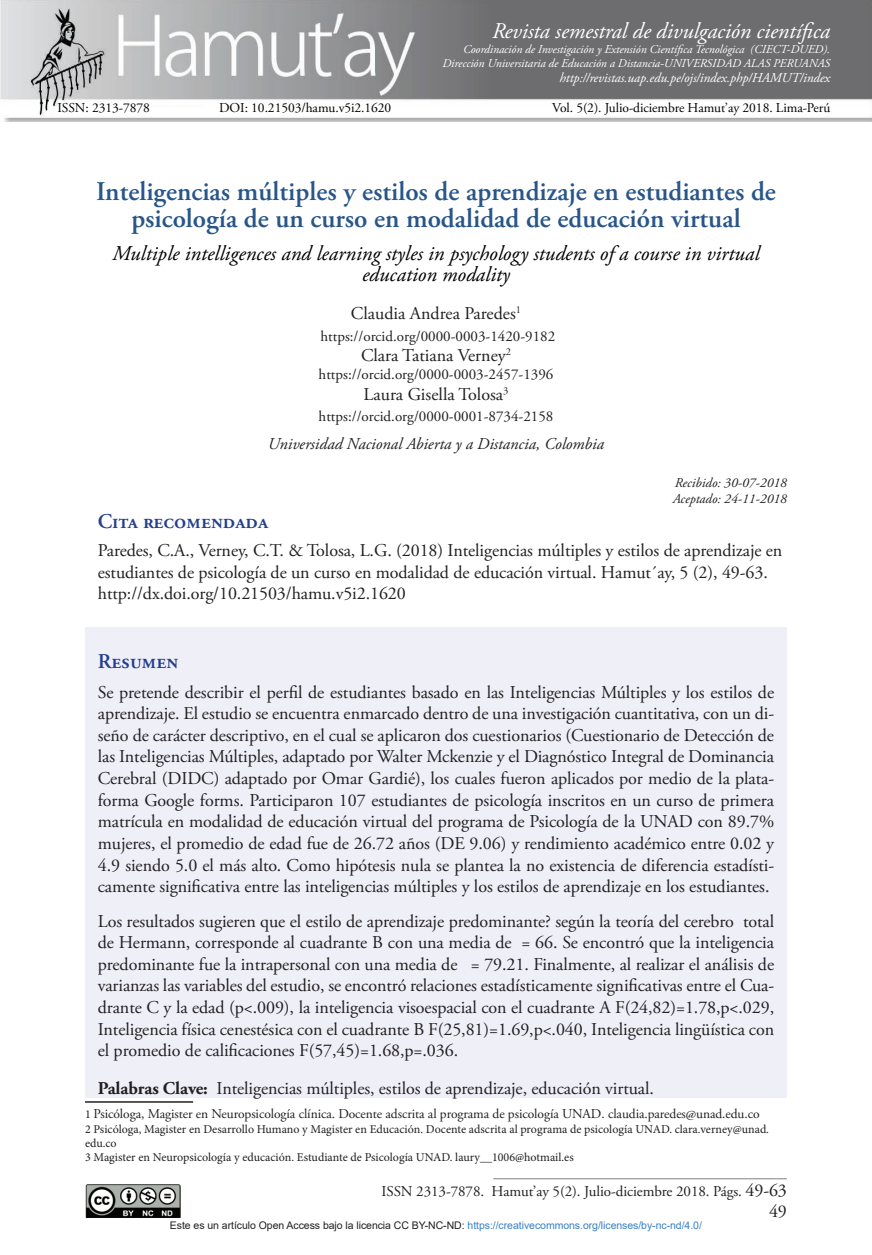
<style>
.page{position:relative;width:872px;height:1255px;background:#fff}
.page>*{position:absolute;margin:0;border:0;box-sizing:border-box;transform-origin:0 0}
.t1{font:600 27px/27px "Adobe Garamond Pro";color:#28558a;text-align:center}
.t2{font:italic 22.5px "Adobe Garamond Pro";letter-spacing:-.005em;color:#fff}
.t3{font:italic 21px/21px "Adobe Garamond Pro";color:#000;text-align:center}
.t4{font:600 21px "Adobe Garamond Pro";color:#253f8e}
.t5{font:18px/21.6px "Adobe Garamond Pro";letter-spacing:-.005em;color:#231f20;text-align:justify}
.t6{font:italic 16.5px "Adobe Garamond Pro";color:#231f20}
.t7{font:15px "Adobe Garamond Pro";color:#231f20}
.t8{font:13.5px "Adobe Garamond Pro";letter-spacing:-.005em;color:#231f20}
.t9{font:13.5px "Adobe Garamond Pro";letter-spacing:-.005em;color:#000}
.t10{font:italic 13.5px "Adobe Garamond Pro";letter-spacing:-.005em;color:#fff}
.t11{font:italic 13.5px/16.2px "Adobe Garamond Pro";color:#231f20}
.t12{font:12px/14.4px "Minion Pro";color:#231f20}
.t13{font:italic 12px/13.5px "Adobe Garamond Pro";letter-spacing:-.005em;color:#fff;text-align:right}
.t14{font:10.5px "Arial";letter-spacing:-.005em;color:#231f20}
.s1{font-weight:700}
.s2{font-family:"Minion Pro";font-size:12px}
.s3{font-size:18px}
.s4{color:#3980c3}
</style>
<div class="page">
<hr style="left:493px;top:1178px;width:294px;height:1px;background:#808180">
<div style="left:85px;top:627px;width:702px;height:470px;background:#eeeff7"></div>
<hr style="left:85px;top:1101px;width:108px;height:1px;background:#231f20">
<img style="left:85px;top:1184px;width:96px;height:32px">
<img style="left:0;top:0;width:872px;height:122px">
<p class="t2" style="left:492px;top:17px;width:340px">Revista semestral de divulgación científica</p>
<p class="t13" style="left:442px;top:43px;width:389px">Coordinación de Investigación y Extensión Científica Tecnológica (CIECT-DUED).<br>Dirección Universitaria de Educación a Distancia-UNIVERSIDAD ALAS PERUANAS</p>
<p class="t10" style="left:559px;top:70px;width:272px">http://revistas.uap.edu.pe/ojs/index.php/HAMUT/index</p>
<p class="t9" style="left:57px;top:99px;width:94px">ISSN: 2313-7878</p>
<p class="t9" style="left:219px;top:99px;width:174px">DOI: 10.21503/hamu.v5i2.1620</p>
<p class="t9" style="left:552px;top:99px;width:279px">Vol. 5(2). Julio-diciembre Hamut’ay 2018. Lima-Perú</p>
<h1 class="t1" style="left:96px;top:178px;width:681px">Inteligencias múltiples y estilos de aprendizaje en estudiantes de psicología de un curso en modalidad de educación virtual</h1>
<p class="t3" style="left:112px;top:244px;width:648px">Multiple intelligences and learning styles in psychology students of a course in virtual education modality</p>
<p class="t5" style="left:351px;top:303px;width:172px">Claudia Andrea Paredes<sup>1</sup></p>
<p class="t7" style="left:320px;top:327px;width:236px">https://orcid.org/0000-0003-1420-9182</p>
<p class="t5" style="left:361px;top:345px;width:151px">Clara Tatiana Verney<sup>2</sup></p>
<p class="t7" style="left:319px;top:366px;width:236px">https://orcid.org/0000-0003-2457-1396</p>
<p class="t5" style="left:363px;top:384px;width:146px">Laura Gisella Tolosa<sup>3</sup></p>
<p class="t7" style="left:319px;top:407px;width:236px">https://orcid.org/0000-0001-8734-2158</p>
<p class="t6" style="left:268px;top:434px;width:338px">Universidad Nacional Abierta y a Distancia, Colombia</p>
<p class="t11" style="left:672px;top:475px;width:116px">Recibido: 30-07-2018<br>Aceptado: 24-11-2018</p>
<p class="t4" style="left:98px;top:509px;width:172px">Cita recomendada</p>
<p class="t5" style="left:98px;top:540px;width:686px;text-align:left">Paredes, C.A., Verney, C.T. &amp; Tolosa, L.G. (2018) Inteligencias múltiples y estilos de aprendizaje en estudiantes de psicología de un curso en modalidad de educación virtual. Hamut´ay, 5 (2), 49-63. http://dx.doi.org/10.21503/hamu.v5i2.1620</p>
<p class="t4" style="left:98px;top:648px;width:82px">Resumen</p>
<p class="t5" style="left:98px;top:681px;width:678px">Se pretende describir el perfil de estudiantes basado en las Inteligencias Múltiples y los estilos de aprendizaje. El estudio se encuentra enmarcado dentro de una investigación cuantitativa, con un di&shy;seño de carácter descriptivo, en el cual se aplicaron dos cuestionarios (Cuestionario de Detección de las Inteligencias Múltiples, adaptado por Walter Mckenzie y el Diagnóstico Integral de Dominancia Cerebral (DIDC) adaptado por Omar Gardié), los cuales fueron aplicados por medio de la plata&shy;forma Google forms. Participaron 107 estudiantes de psicología inscritos en un curso de primera matrícula en modalidad de educación virtual del programa de Psicología de la UNAD con 89.7% mujeres, el promedio de edad fue de 26.72 años (DE 9.06) y rendimiento académico entre 0.02 y 4.9 siendo 5.0 el más alto. Como hipótesis nula se plantea la no existencia de diferencia estadísti&shy;camente significativa entre las inteligencias múltiples y los estilos de aprendizaje en los estudiantes.</p>
<p class="t5" style="left:98px;top:910px;width:678px">Los resultados sugieren que el estilo de aprendizaje predominante? según la teoría del cerebro total de Hermann, corresponde al cuadrante B con una media de = 66. Se encontró que la inteligencia predominante fue la intrapersonal con una media de = 79.21. Finalmente, al realizar el análisis de varianzas las variables del estudio, se encontró relaciones estadísticamente significativas entre el Cua&shy;drante C y la edad (p&lt;.009), la inteligencia visoespacial con el cuadrante A F(24,82)=1.78,p&lt;.029, Inteligencia física cenestésica con el cuadrante B F(25,81)=1.69,p&lt;.040, Inteligencia lingüística con el promedio de calificaciones F(57,45)=1.68,p=.036.</p>
<p class="t5" style="left:98px;top:1078px;width:557px"><span class="s1">Palabras Clave:</span> Inteligencias múltiples, estilos de aprendizaje, educación virtual.</p>
<p class="t8" style="left:85px;top:1105px;width:676px"><span class="s2">1</span> Psicóloga, Magister en Neuropsicología clínica. Docente adscrita al programa de psicología UNAD. claudia.paredes@unad.edu.co</p>
<p class="t12" style="left:85px;top:1121px;width:685px">2 Psicóloga, Magister en Desarrollo Humano y Magister en Educación. Docente adscrita al programa de psicología UNAD. clara.verney@unad. edu.co<br>3 Magister en Neuropsicología y educación. Estudiante de Psicología UNAD. laury__1006@hotmail.es</p>
<p class="t7" style="left:381px;top:1181px;width:407px">ISSN 2313-7878. Hamut’ay 5(2). Julio-diciembre 2018. Págs. <span class="s3">49-63</span></p>
<p class="t5" style="left:769px;top:1201px;width:19px">49</p>
<p class="t14" style="left:170px;top:1217px;width:533px">Este es un artículo Open Access bajo la licencia CC BY-NC-ND: <span class="s4">https://creativecommons.org/licenses/by-nc-nd/4.0/</span></p>
</div>
